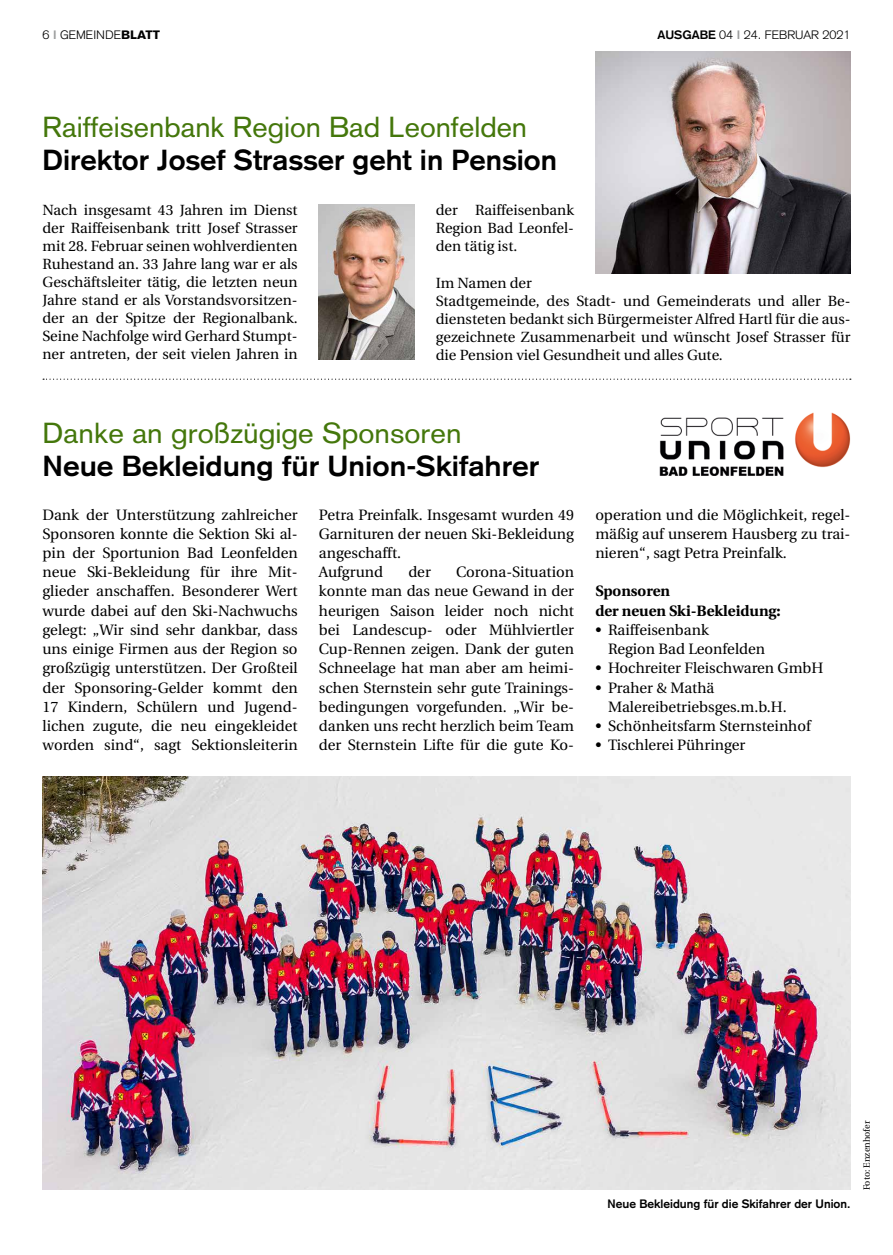
<style>
.page{position:relative;width:893px;height:1255px;background:#fff}
.page>*{position:absolute;margin:0;border:0;box-sizing:border-box;transform-origin:0 0}
.t1{font:700 28.5px "Basic Commercial LT";color:#000}
.t2{font:28.5px "Basic Commercial LT";color:#44770b}
.t3{font:700 28.5px "Basic Commercial LT";color:#000;scale:1.05 1}
.t4{font:28.5px "Basic Commercial LT";color:#44770b;scale:1.05 1}
.t5{font:15px/19.2px "Utopia";color:#000;text-align:justify}
.t6{font:700 15px/19.2px "Utopia";color:#000}
.t7{font:14.7px/18px "Utopia";color:#000;text-align:justify}
.t8{font:300 12px "Basic Commercial LT";color:#000;scale:1.05 1}
.t9{font:700 12px "Basic Commercial LT";color:#000}
.t10{font:9px "Utopia";color:#000}
.s1{font-weight:700;color:#9d9e9e}
.s2{font-weight:900}
.s3{font-weight:700}
</style>
<div class="page">
<svg style="left:43px;top:378px;width:808px;height:2px"></svg>
<img style="left:43px;top:776px;width:807px;height:413px">
<img style="left:595px;top:51px;width:255px;height:222px">
<img style="left:319px;top:204px;width:96px;height:155px">
<img style="left:659px;top:412px;width:192px;height:64px">
<p class="t8" style="left:43px;top:28px;width:113px">6 <span class="s1">I</span> GEMEINDE<span class="s2">BLATT</span></p>
<p class="t8" style="left:657px;top:28px;width:185px"><span class="s3">AUSGABE</span> 04 <span class="s1">I</span> 24. FEBRUAR 2021</p>
<h1 class="t2" style="left:43px;top:110px;width:486px">Raiffeisenbank Region Bad Leonfelden</h1>
<h1 class="t1" style="left:43px;top:143px;width:516px">Direktor Josef Strasser geht in Pension</h1>
<p class="t7" style="left:43px;top:201px;width:257px">Nach insgesamt 43 Jahren im Dienst der Raiffeisenbank tritt Josef Strasser mit 28. Februar seinen wohlverdienten Ruhestand an. 33 Jahre lang war er als Geschäftsleiter tätig, die letzten neun Jahre stand er als Vorstandsvorsitzen&shy;der an der Spitze der Regionalbank.<br>Seine Nachfolge wird Gerhard Stumpt&shy;ner antreten, der seit vielen Jahren in</p>
<p class="t7" style="left:436px;top:201px;width:140px">der Raiffeisenbank Region Bad Leonfel&shy;den tätig ist.</p>
<p class="t7" style="left:436px;top:274px;width:416px;text-align:left">Im Namen der<br>Stadtgemeinde, des Stadt- und Gemeinderats und aller Be&shy;diensteten bedankt sich Bürgermeister Alfred Hartl für die aus&shy;gezeichnete Zusammenarbeit und wünscht Josef Strasser für die Pension viel Gesundheit und alles Gute.</p>
<h1 class="t4" style="left:43px;top:416px;width:401px">Danke an großzügige Sponsoren</h1>
<h1 class="t3" style="left:43px;top:449px;width:475px">Neue Bekleidung für Union-Skifahrer</h1>
<p class="t5" style="left:43px;top:505px;width:257px">Dank der Unterstützung zahlreicher Sponsoren konnte die Sektion Ski al&shy;pin der Sportunion Bad Leonfelden neue Ski-Bekleidung für ihre Mit&shy;glieder anschaffen. Besonderer Wert wurde dabei auf den Ski-Nachwuchs gelegt: „Wir sind sehr dankbar, dass uns einige Firmen aus der Region so großzügig unterstützen. Der Großteil der Sponsoring-Gelder kommt den 17 Kindern, Schülern und Jugend&shy;lichen zugute, die neu eingekleidet worden sind“, sagt Sektionsleiterin</p>
<p class="t5" style="left:319px;top:505px;width:257px;text-align:left">Petra Preinfalk. Insgesamt wurden 49<br>Garnituren der neuen Ski-Bekleidung angeschafft.<br>Aufgrund</p>
<p class="t5" style="left:408px;top:563px;width:24px">der</p>
<p class="t5" style="left:319px;top:563px;width:257px;text-indent:137px">Corona-Situation konnte man das neue Gewand in der heurigen Saison leider noch nicht bei Landescup- oder Mühlviertler Cup-Rennen zeigen. Dank der guten Schneelage hat man aber am heimi&shy;schen Sternstein sehr gute Trainings&shy;bedingungen vorgefunden. „Wir be&shy;danken uns recht herzlich beim Team der Sternstein Lifte für die gute Ko-</p>
<p class="t5" style="left:595px;top:505px;width:257px">operation und die Möglichkeit, regel&shy;mäßig auf unserem Hausberg zu trai&shy;nieren“, sagt Petra Preinfalk.</p>
<p class="t6" style="left:595px;top:582px;width:187px">Sponsoren<br>der neuen Ski-Bekleidung:</p>
<p class="t5" style="left:608px;top:620px;width:159px;text-indent:-13px">• Raiffeisenbank<br>Region Bad Leonfelden</p>
<p class="t5" style="left:595px;top:659px;width:230px">• Hochreiter Fleischwaren GmbH</p>
<p class="t5" style="left:608px;top:678px;width:180px;text-indent:-13px">• Praher &amp; Mathä<br>Malereibetriebsges.m.b.H.</p>
<p class="t5" style="left:595px;top:716px;width:217px">• Schönheitsfarm Sternsteinhof</p>
<p class="t5" style="left:595px;top:735px;width:152px">• Tischlerei Pühringer</p>
<p class="t9" style="left:608px;top:1196px;width:244px">Neue Bekleidung für die Skifahrer der Union.</p>
<p class="t10" style="left:862px;top:1190px;width:71px;rotate:-90deg">Foto: Enzenhofer</p>
</div>
